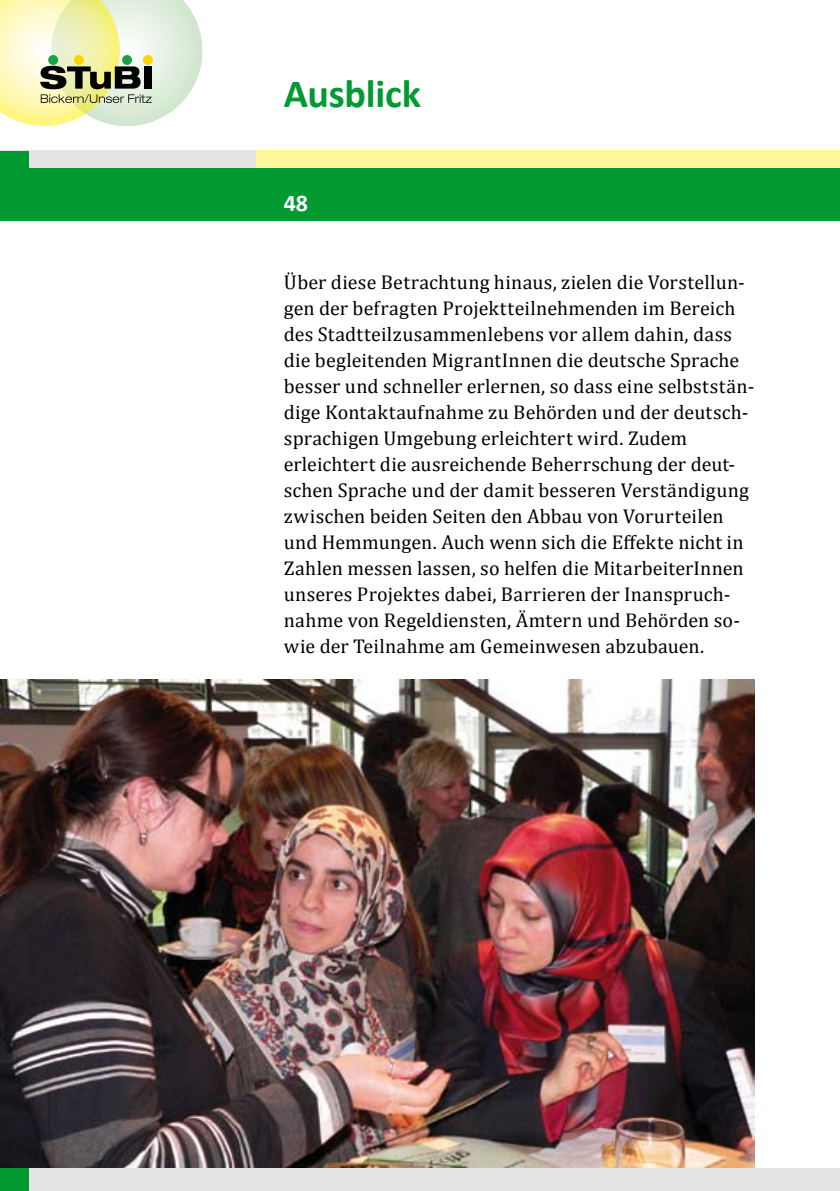
<style>
.page{position:relative;width:840px;height:1191px;background:#fff}
.page>*{position:absolute;margin:0;border:0;box-sizing:border-box;transform-origin:0 0}
.t1{font:700 40px "Calibri";letter-spacing:-.005em;color:#009932}
.t2{font:700 24px "Calibri";color:#fff}
.t3{font:20px/26px "Cambria";letter-spacing:.005em;color:#000}
</style>
<div class="page">
<img style="left:0;top:679px;width:754px;height:489px">
<div style="left:0;top:151px;width:839px;height:17px;background:#fff59a"></div>
<div style="left:0;top:151px;width:255px;height:17px;background:#e3e4e4"></div>
<div style="left:0;top:1168px;width:839px;height:23px;background:#e3e4e4"></div>
<div style="left:0;top:1168px;width:28px;height:23px;background:#009932"></div>
<div style="left:0;top:168px;width:839px;height:53px;background:#009932"></div>
<div style="left:0;top:151px;width:28px;height:40px;background:#009932"></div>
<svg style="left:0;top:0;width:202px;height:126px;background:#dee2bc"></svg>
<div style="left:48px;top:55px;width:10px;height:10px;background:#17a345;border-radius:50%"></div>
<div style="left:74px;top:55px;width:10px;height:10px;background:#ffd300;border-radius:50%"></div>
<div style="left:122px;top:55px;width:10px;height:10px;background:#17a345;border-radius:50%"></div>
<div style="left:143px;top:55px;width:10px;height:10px;background:#ffd300;border-radius:50%"></div>
<svg style="left:839px;top:151px;width:1px;height:17px"></svg>
<svg style="left:839px;top:1168px;width:1px;height:23px"></svg>
<hr style="left:839px;top:168px;width:1px;height:53px;background:#009932">
<h1 class="t1" style="left:283px;top:69px;width:139px">Ausblick</h1>
<p class="t2" style="left:283px;top:188px;width:26px">48</p>
<p class="t3" style="left:283px;top:269px;width:472px">Über diese Betrachtung hinaus, zielen die Vorstellun&shy;gen der befragten Projektteilnehmenden im Bereich des Stadtteilzusammenlebens vor allem dahin, dass die begleitenden MigrantInnen die deutsche Sprache besser und schneller erlernen, so dass eine selbststän&shy;dige Kontaktaufnahme zu Behörden und der deutsch&shy;sprachigen Umgebung erleichtert wird. Zudem erleichtert die ausreichende Beherrschung der deut&shy;schen Sprache und der damit besseren Verständigung zwischen beiden Seiten den Abbau von Vorurteilen und Hemmungen. Auch wenn sich die Effekte nicht in Zahlen messen lassen, so helfen die MitarbeiterInnen unseres Projektes dabei, Barrieren der Inanspruch&shy;nahme von Regeldiensten, Ämtern und Behörden so&shy;wie der Teilnahme am Gemeinwesen abzubauen.</p>
</div>
